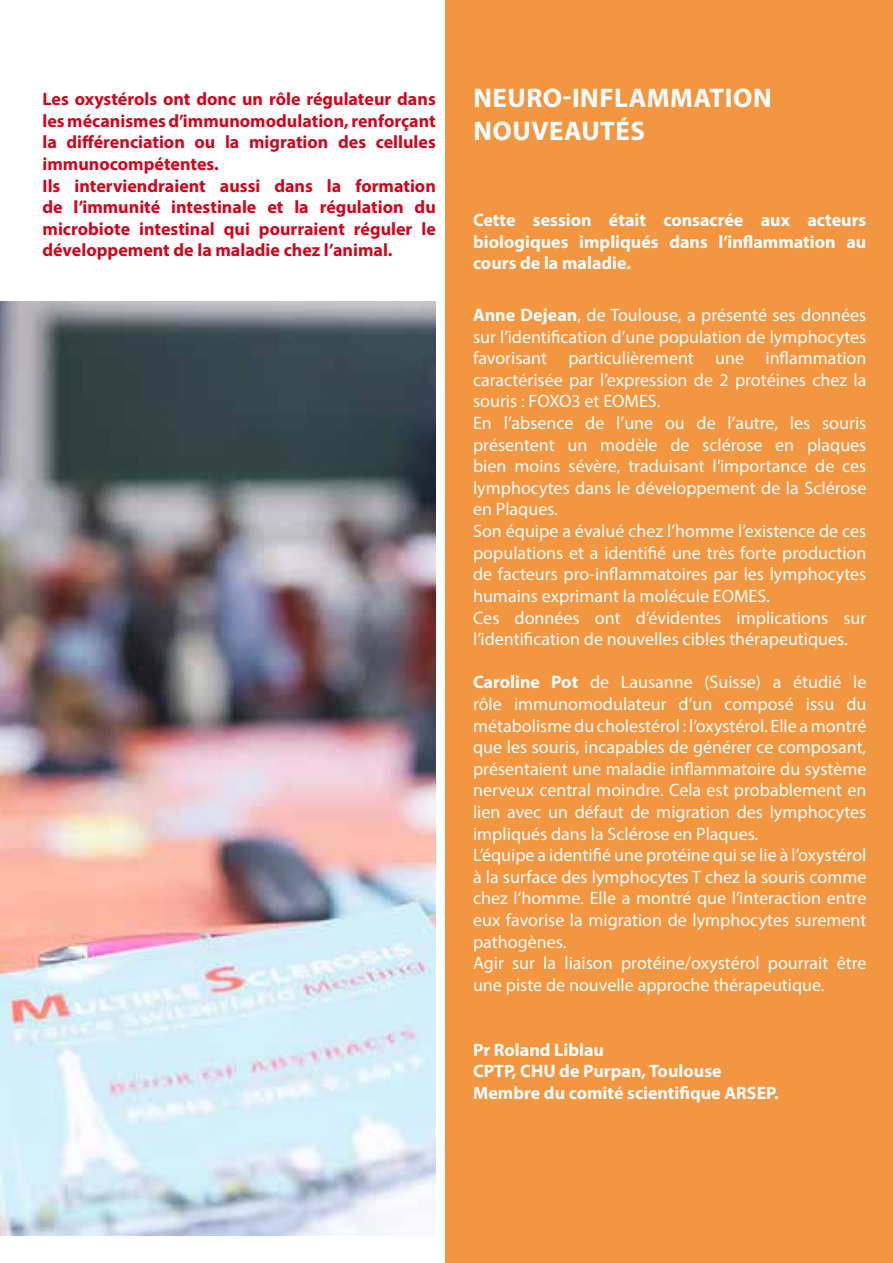
<style>
.page{position:relative;width:893px;height:1263px;background:#fff}
.page>*{position:absolute;margin:0;border:0;box-sizing:border-box;transform-origin:0 0}
.t1{font:700 27px/32.4px "Myriad Pro";letter-spacing:.02em;color:#fff}
.t2{font:18px/21.6px "Myriad Pro";color:#fff}
.t3{font:700 18px/21.6px "Myriad Pro";color:#cd071e}
.t4{font:700 18px/21.6px "Myriad Pro";color:#fff}
.s1{font-weight:700}
</style>
<div class="page">
<div style="left:445px;top:0;width:448px;height:1263px;background:#f29642"></div>
<img style="left:0;top:302px;width:436px;height:933px">
<p class="t3" style="left:43px;top:88px;width:395px">Les oxystérols ont donc un rôle régulateur dans les mécanismes d’immunomodulation, renforçant la différenciation ou la migration des cellules immunocompétentes.<br>Ils interviendraient aussi dans la formation de l’immunité intestinale et la régulation du microbiote intestinal qui pourraient réguler le développement de la maladie chez l’animal.</p>
<h1 class="t1" style="left:473px;top:81px;width:300px">neuro-inflammation nouveautés</h1>
<p class="t4" style="left:473px;top:209px;width:395px;text-align:justify">Cette session était consacrée aux acteurs biologiques impliqués dans l’inflammation au cours de la maladie.</p>
<p class="t2" style="left:473px;top:304px;width:395px;text-align:justify"><span class="s1">Anne Dejean</span>, de Toulouse, a présenté ses données sur l’identification d’une population de lymphocytes favorisant particulièrement une inflammation caractérisée par l’expression de 2 protéines chez la souris : FOXO3 et EOME</p>
<p class="t2" style="left:473px;top:390px;width:395px;text-indent:175px">S.<br>En l’absence de l’une ou de l’autre, les souris présentent un modèle de sclérose en plaques bien moins sévère, traduisant l’importance de ces lymphocytes dans le développement de la Sclérose en Plaques.<br>Son équipe a évalué chez l’homme l’existence de ces populations et a identifié une très forte production de facteurs pro-inflammatoires par les lymphocytes humains exprimant la molécule EOME</p>
<p class="t2" style="left:473px;top:585px;width:395px;text-indent:284px">S.<br>Ces données ont d’évidentes implications sur l’identification de nouvelles cibles thérapeutiques.</p>
<p class="t2" style="left:473px;top:671px;width:395px"><span class="s1">Caroline Pot</span> de Lausanne (Suisse) a étudié le rôle immunomodulateur d’un composé issu du métabolisme du cholestérol : l’oxystérol. Elle a montré que les souris, incapables de générer ce composant, présentaient une maladie inflammatoire du système nerveux central moindre. Cela est probablement en lien avec un défaut de migration des lymphocytes impliqués dans la Sclérose en Plaques.<br>L’équipe a identifié une protéine qui se lie à l’oxystérol à la surface des lymphocytes T chez la souris comme chez l’homme. Elle a montré que l’interaction entre eux favorise la migration de lymphocytes surement pathogènes.<br>Agir sur la liaison protéine/oxystérol pourrait être une piste de nouvelle approche thérapeutique.</p>
<p class="t4" style="left:473px;top:1038px;width:133px">Pr Roland Liblau<br>CPTP</p>
<p class="t4" style="left:473px;top:1060px;width:263px;text-indent:86px">de Purpan, Toulouse<br>Membre du comité scientifique ARSEP</p>
<p class="t4" style="left:512px;top:1060px;width:21px">, CHU</p>
<p class="t4" style="left:774px;top:1081px;width:6px">.</p>
</div>
